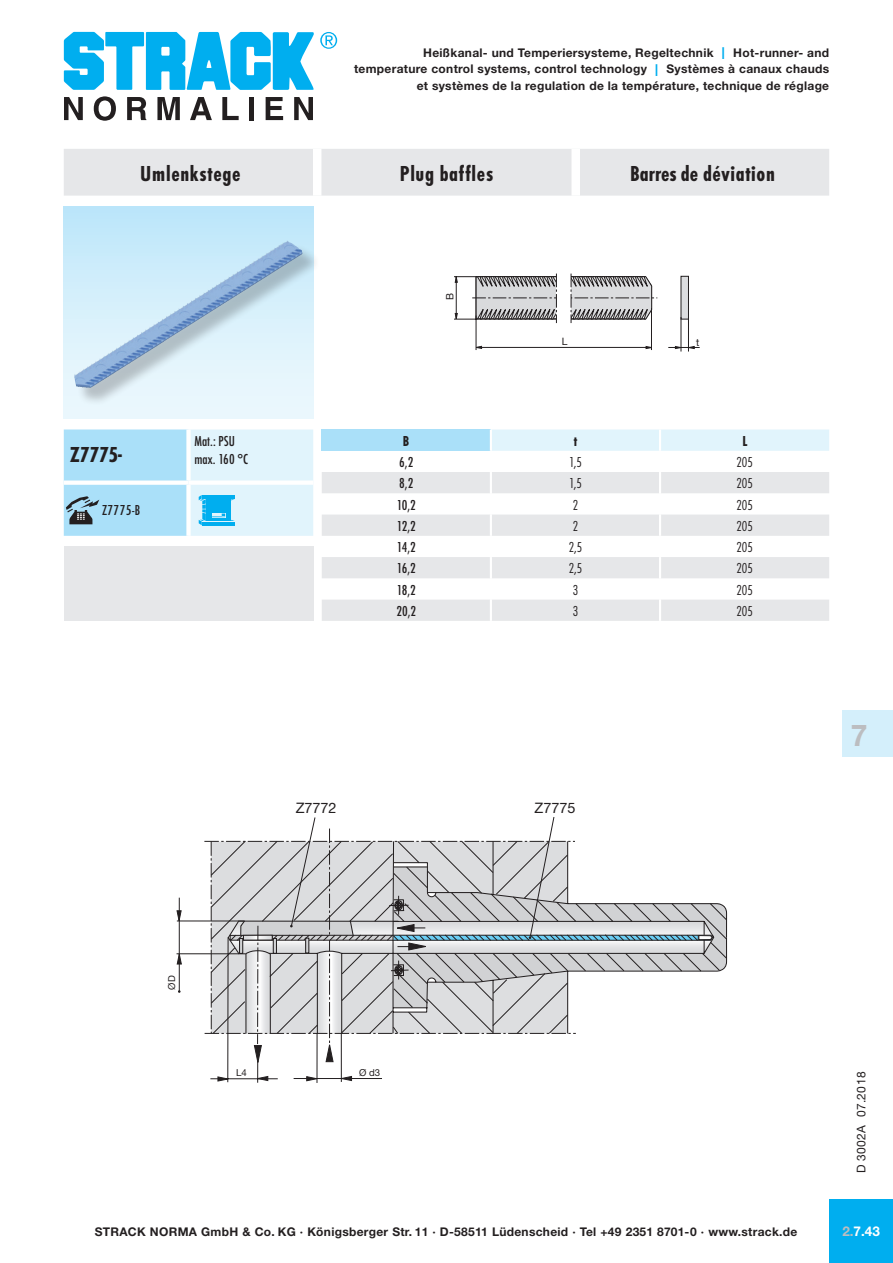
<style>
.page{position:relative;width:893px;height:1263px;background:#fff}
.page>*{position:absolute;margin:0;border:0;box-sizing:border-box;transform-origin:0 0}
.t1{font:700 30px "Helvetica Neue LT Std";color:#bcbdc0}
.t2{font:22.5px "Futura T Bol Con";letter-spacing:.03em;color:#231f20}
.Grndschr__10_12_FutL{font:15px "Futura T Med Con";color:#231f20}
.t3{font:15px "Futura T Lig Con";color:#231f20}
.t4{font:15px "Futura T Bol Con";color:#231f20}
.t5{font:14.4px "Helvetica Neue LT Std";color:#231f20}
.t6{font:700 13.5px "Helvetica Neue LT Std";color:#fff}
.t7{font:700 12px/16.5px "Helvetica Neue LT Std";letter-spacing:.025em;color:#231f20;text-align:right}
.t8{font:12px "Helvetica Neue LT Std";letter-spacing:.03em;color:#231f20}
.t9{font:10.2px "Helvetica Neue LT Std";color:#231f20}
.t10{font:9.6px "Helvetica Neue LT Std";color:#231f20}
.s1{font-weight:400;font-size:16.5px;color:#00aeef}
.s2{color:#bcbdc0}
</style>
<div class="page">
<svg style="left:64px;top:97px;width:19px;height:23px"></svg>
<svg style="left:94px;top:96px;width:22px;height:25px"></svg>
<svg style="left:127px;top:97px;width:19px;height:23px"></svg>
<svg style="left:157px;top:97px;width:23px;height:23px"></svg>
<svg style="left:190px;top:97px;width:22px;height:23px"></svg>
<svg style="left:222px;top:97px;width:17px;height:23px"></svg>
<div style="left:249px;top:97px;width:5px;height:23px;background:#231f20"></div>
<svg style="left:266px;top:97px;width:17px;height:23px"></svg>
<svg style="left:294px;top:97px;width:19px;height:23px"></svg>
<svg style="left:64px;top:32px;width:273px;height:58px"></svg>
<div style="left:842px;top:710px;width:51px;height:47px;background:#d4effb"></div>
<div style="left:829px;top:1199px;width:64px;height:64px;background:#00aeef"></div>
<div style="left:681px;top:276px;width:7px;height:43px;background:#dcdddf"></div>
<div style="left:681px;top:276px;width:8px;height:43px;border:1px solid #231f20"></div>
<svg style="left:475px;top:346px;width:7px;height:3px"></svg>
<hr style="left:668px;top:347px;width:32px;height:1px;background:#231f20">
<hr style="left:688px;top:317px;width:1px;height:34px;background:#231f20">
<hr style="left:681px;top:317px;width:1px;height:34px;background:#231f20">
<hr style="left:477px;top:347px;width:174px;height:1px;background:#231f20">
<hr style="left:651px;top:308px;width:1px;height:42px;background:#231f20">
<hr style="left:476px;top:316px;width:1px;height:34px;background:#231f20">
<svg style="left:675px;top:346px;width:20px;height:3px"></svg>
<svg style="left:454px;top:274px;width:203px;height:49px"></svg>
<div style="left:64px;top:206px;width:249px;height:213px;background:linear-gradient(to bottom,#bee7fa,#edf7fc)"></div>
<div style="left:322px;top:429px;width:169px;height:22px;background:#aae0f9"></div>
<div style="left:492px;top:429px;width:337px;height:22px;background:#e1f4fc"></div>
<svg style="left:322px;top:472px;width:507px;height:149px;fill:#e6e7e9"></svg>
<hr style="left:490px;top:429px;width:2px;height:22px;background:#fff">
<hr style="left:659px;top:429px;width:2px;height:22px;background:#fff">
<hr style="left:490px;top:472px;width:2px;height:21px;background:#fff">
<hr style="left:659px;top:472px;width:2px;height:21px;background:#fff">
<hr style="left:490px;top:493px;width:2px;height:21px;background:#fff">
<hr style="left:659px;top:493px;width:2px;height:21px;background:#fff">
<hr style="left:490px;top:514px;width:2px;height:22px;background:#fff">
<hr style="left:659px;top:514px;width:2px;height:22px;background:#fff">
<hr style="left:490px;top:536px;width:2px;height:21px;background:#fff">
<hr style="left:659px;top:536px;width:2px;height:21px;background:#fff">
<hr style="left:490px;top:557px;width:2px;height:21px;background:#fff">
<hr style="left:659px;top:557px;width:2px;height:21px;background:#fff">
<hr style="left:490px;top:578px;width:2px;height:22px;background:#fff">
<hr style="left:659px;top:578px;width:2px;height:22px;background:#fff">
<hr style="left:490px;top:600px;width:2px;height:21px;background:#fff">
<hr style="left:659px;top:600px;width:2px;height:21px;background:#fff">
<div style="left:64px;top:546px;width:249px;height:75px;background:#e6e7e9"></div>
<div style="left:64px;top:149px;width:765px;height:47px;background:#e6e7e9"></div>
<div style="left:313px;top:149px;width:8px;height:47px;background:#fff"></div>
<div style="left:571px;top:149px;width:9px;height:47px;background:#fff"></div>
<svg style="left:64px;top:429px;width:249px;height:107px;background:#bfe6f7"></svg>
<svg style="left:714px;top:903px;width:13px;height:69px"></svg>
<hr style="left:179px;top:898px;width:1px;height:93px;background:#231f20">
<svg style="left:177px;top:952px;width:5px;height:12px"></svg>
<hr style="left:177px;top:953px;width:62px;height:1px;background:#231f20">
<hr style="left:177px;top:921px;width:67px;height:1px;background:#231f20">
<svg style="left:176px;top:910px;width:6px;height:13px"></svg>
<hr style="left:294px;top:1078px;width:88px;height:1px;background:#231f20">
<svg style="left:340px;top:1076px;width:12px;height:5px"></svg>
<hr style="left:341px;top:1033px;width:1px;height:49px;background:#231f20">
<hr style="left:317px;top:1033px;width:1px;height:50px;background:#231f20">
<svg style="left:306px;top:1076px;width:12px;height:5px"></svg>
<hr style="left:210px;top:1078px;width:68px;height:1px;background:#231f20">
<hr style="left:257px;top:1049px;width:1px;height:34px;background:#231f20">
<hr style="left:228px;top:937px;width:1px;height:145px;background:#231f20">
<svg style="left:256px;top:1076px;width:12px;height:5px"></svg>
<svg style="left:217px;top:1076px;width:13px;height:5px"></svg>
<svg style="left:204px;top:817px;width:510px;height:247px"></svg>
<div style="left:77px;top:244px;width:244px;height:162px;background:#231f20;opacity:.25"></div>
<img style="left:190px;top:242px;width:97px;height:60px">
<p class="t7" style="left:354px;top:44px;width:477px">Heißkanal- und Temperiersysteme, Regeltechnik <span class="s1">I</span> Hot-runner- and temperature control systems, control technology <span class="s1">I</span> Systèmes à canaux chauds et systèmes de la regulation de la température, technique de réglage</p>
<p class="t2" style="left:140px;top:160px;width:102px">Umlenkstege</p>
<p class="t2" style="left:400px;top:160px;width:95px">Plug baffles</p>
<p class="t2" style="left:630px;top:160px;width:146px">Barres de déviation</p>
<p class="t2" style="left:70px;top:442px;width:54px">Z7775-</p>
<p class="Grndschr__10_12_FutL" style="left:102px;top:502px;width:40px">Z7775-B</p>
<p class="Grndschr__10_12_FutL" style="left:195px;top:433px;width:42px">Mat.: PSU</p>
<p class="Grndschr__10_12_FutL" style="left:195px;top:451px;width:55px">max. 160 °C</p>
<p class="t9" style="left:444px;top:300px;width:9px;rotate:-90deg">B</p>
<p class="t9" style="left:562px;top:335px;width:7px">L</p>
<p class="t9" style="left:696px;top:336px;width:5px">t</p>
<p class="t4" style="left:403px;top:432px;width:8px">B</p>
<p class="t4" style="left:574px;top:432px;width:5px">t</p>
<p class="t4" style="left:742px;top:432px;width:6px">L</p>
<p class="Grndschr__10_12_FutL" style="left:399px;top:454px;width:16px">6,2</p>
<p class="t3" style="left:569px;top:454px;width:14px">1,5</p>
<p class="t3" style="left:736px;top:454px;width:18px">205</p>
<p class="Grndschr__10_12_FutL" style="left:399px;top:475px;width:16px">8,2</p>
<p class="t3" style="left:569px;top:475px;width:14px">1,5</p>
<p class="t3" style="left:736px;top:475px;width:18px">205</p>
<p class="Grndschr__10_12_FutL" style="left:397px;top:496px;width:21px">10,2</p>
<p class="t3" style="left:573px;top:497px;width:7px">2</p>
<p class="t3" style="left:736px;top:497px;width:18px">205</p>
<p class="Grndschr__10_12_FutL" style="left:397px;top:518px;width:21px">12,2</p>
<p class="t3" style="left:573px;top:518px;width:7px">2</p>
<p class="t3" style="left:736px;top:518px;width:18px">205</p>
<p class="Grndschr__10_12_FutL" style="left:397px;top:539px;width:21px">14,2</p>
<p class="t3" style="left:569px;top:539px;width:15px">2,5</p>
<p class="t3" style="left:736px;top:539px;width:18px">205</p>
<p class="Grndschr__10_12_FutL" style="left:397px;top:560px;width:21px">16,2</p>
<p class="t3" style="left:569px;top:560px;width:15px">2,5</p>
<p class="t3" style="left:736px;top:560px;width:18px">205</p>
<p class="Grndschr__10_12_FutL" style="left:397px;top:581px;width:21px">18,2</p>
<p class="t3" style="left:573px;top:582px;width:7px">3</p>
<p class="t3" style="left:736px;top:582px;width:18px">205</p>
<p class="Grndschr__10_12_FutL" style="left:396px;top:603px;width:21px">20,2</p>
<p class="t3" style="left:573px;top:603px;width:7px">3</p>
<p class="t3" style="left:736px;top:603px;width:18px">205</p>
<p class="t5" style="left:296px;top:799px;width:42px">Z7772</p>
<p class="t10" style="left:166px;top:990px;width:17px;rotate:-90deg">Ø D</p>
<p class="t10" style="left:236px;top:1067px;width:12px">L4</p>
<p class="t10" style="left:359px;top:1067px;width:23px">Ø d3</p>
<p class="t5" style="left:535px;top:799px;width:42px">Z7775</p>
<h1 class="t1" style="left:851px;top:717px;width:18px">7</h1>
<p class="t8" style="left:854px;top:1173px;width:103px;rotate:-90deg">D 3002A 07.2018</p>
<p class="t7" style="left:95px;top:1223px;width:704px">STRACK NORMA GmbH &amp; Co. KG · Königsberger Str. 11 · D-58511 Lüdenscheid · Tel +49 2351 8701-0 · www.strack.de</p>
<p class="t6" style="left:842px;top:1222px;width:39px"><span class="s2">2.</span>7.43</p>
</div>
